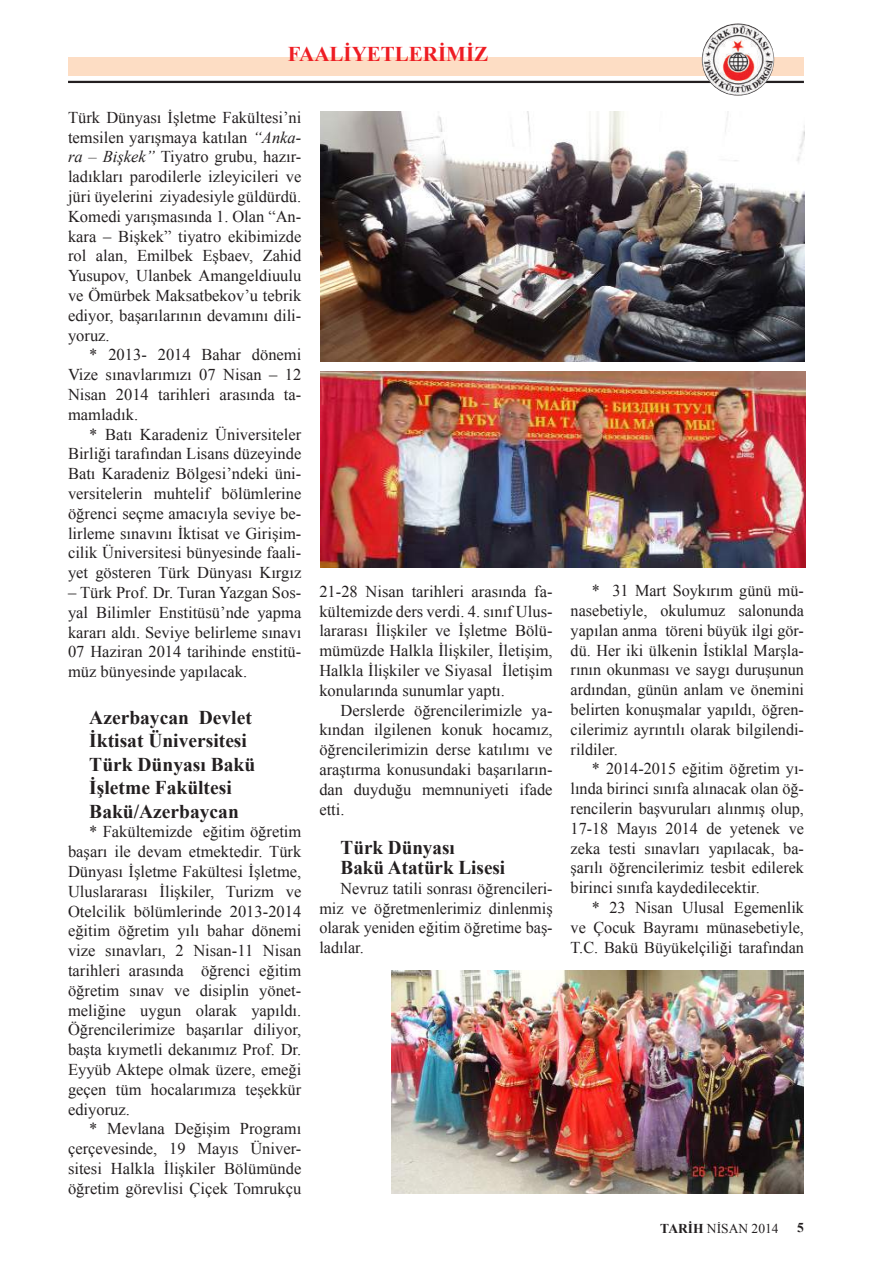
<style>
.page{position:relative;width:872px;height:1263px;background:#fff}
.page>*{position:absolute;margin:0;border:0;box-sizing:border-box;transform-origin:0 0}
.t1{font:700 21px "Times New Roman";color:#ee1d23}
.t2{font:700 19.5px/23.4px "Times New Roman";color:#231f20}
.t3{font:16.5px/19.8px "Times New Roman";color:#231f20;text-align:justify}
.t4{font:13.5px "Times New Roman";color:#231f20}
.t5{font:700 13.5px "Times New Roman";color:#231f20}
.s1{font-style:italic}
.s2{font-weight:700}
</style>
<div class="page">
<div style="left:68px;top:57px;width:736px;height:19px;background:#fdddc4"></div>
<hr style="left:68px;top:81px;width:736px;height:2px;background:#231f20">
<img style="left:702px;top:23px;width:72px;height:73px;border-radius:36px">
<img style="left:320px;top:111px;width:484px;height:250px">
<img style="left:320px;top:371px;width:485px;height:197px">
<img style="left:391px;top:970px;width:413px;height:223px">
<p class="t1" style="left:288px;top:39px;width:202px">FAALİYETLERİMİZ</p>
<p class="t3" style="left:68px;top:107px;width:235px">Türk Dünyası İşletme Fakültesi’ni temsilen yarışmaya katılan <span class="s1">“Anka&shy;ra – Bişkek”</span> Tiyatro grubu, hazır&shy;ladıkları parodilerle izleyicileri ve jüri üyelerini ziyadesiyle güldürdü.<br>Komedi yarışmasında 1. Olan “An&shy;kara – Bişkek” tiyatro ekibimizde rol alan, Emilbek Eşbaev, Zahid Yusupov, Ulanbek Amangeldiuulu ve Ömürbek Maksatbekov’u tebrik ediyor, başarılarının devamını dili&shy;yoruz.</p>
<p class="t3" style="left:68px;top:345px;width:235px;text-indent:21px">* 2013- 2014 Bahar dönemi Vize sınavlarımızı 07 Nisan – 12<br>Nisan 2014 tarihleri arasında ta&shy;mamladık.</p>
<p class="t3" style="left:68px;top:424px;width:235px;text-indent:21px">* Batı Karadeniz Üniversiteler Birliği tarafından Lisans düzeyinde Batı Karadeniz Bölgesi’ndeki üni&shy;versitelerin muhtelif bölümlerine öğrenci seçme amacıyla seviye be&shy;lirleme sınavını İktisat ve Girişim&shy;cilik Üniversitesi bünyesinde faali&shy;yet gösteren Türk Dünyası Kırgız</p>
<p class="t3" style="left:68px;top:582px;width:235px">– Türk Prof. Dr. Turan Yazgan Sos&shy;yal Bilimler Enstitüsü’nde yapma kararı aldı. Seviye belirleme sınavı 07 Haziran 2014 tarihinde enstitü&shy;müz bünyesinde yapılacak.</p>
<p class="t2" style="left:89px;top:705px;width:167px">Azerbaycan Devlet<br>İktisat Üniversitesi<br>Türk Dünyası Bakü<br>İşletme Fakültesi<br>Bakü/Azerbaycan</p>
<p class="t3" style="left:68px;top:822px;width:235px;text-indent:21px">* Fakültemizde eğitim öğretim başarı ile devam etmektedir. Türk Dünyası İşletme Fakültesi İşletme, Uluslararası İlişkiler, Turizm ve Otelcilik bölümlerinde 2013-2014 eğitim öğretim yılı bahar dönemi vize sınavları, 2 Nisan-11 Nisan tarihleri arasında öğrenci eğitim öğretim sınav ve disiplin yönet&shy;meliğine uygun olarak yapıldı.<br>Öğrencilerimize başarılar diliyor, başta kıymetli dekanımız Prof. Dr.<br>Eyyüb Aktepe olmak üzere, emeği geçen tüm hocalarımıza teşekkür ediyoruz.</p>
<p class="t3" style="left:68px;top:1119px;width:235px;text-indent:21px">* Mevlana Değişim Programı çerçevesinde, 19 Mayıs Üniver&shy;sitesi Halkla İlişkiler Bölümünde öğretim görevlisi Çiçek Tomrukçu</p>
<p class="t3" style="left:319px;top:581px;width:235px">21-28 Nisan tarihleri arasında fa&shy;kültemizde ders verdi. 4. sınıf Ulus&shy;lararası İlişkiler ve İşletme Bölü&shy;mümüzde Halkla İlişkiler, İletişim, Halkla İlişkiler ve Siyasal İletişim konularında sunumlar yaptı.</p>
<p class="t3" style="left:319px;top:700px;width:235px;text-indent:21px">Derslerde öğrencilerimizle ya&shy;kından ilgilenen konuk hocamız, öğrencilerimizin derse katılımı ve araştırma konusundaki başarıların&shy;dan duyduğu memnuniyeti ifade etti.</p>
<p class="t2" style="left:340px;top:837px;width:166px;line-height:19.8px">Türk Dünyası<br>Bakü Atatürk Lisesi</p>
<p class="t3" style="left:319px;top:878px;width:235px;text-indent:21px">Nevruz tatili sonrası öğrencileri&shy;miz ve öğretmenlerimiz dinlenmiş olarak yeniden eğitim öğretime baş&shy;ladılar.</p>
<p class="t3" style="left:570px;top:580px;width:235px;text-indent:21px">* 31 Mart Soykırım günü mü&shy;nasebetiyle, okulumuz salonunda yapılan anma töreni büyük ilgi gör&shy;dü. Her iki ülkenin İstiklal Marşla&shy;rının okunması ve saygı duruşunun ardından, günün anlam ve önemini belirten konuşmalar yapıldı, öğren&shy;cilerimiz ayrıntılı olarak bilgilendi&shy;rildiler.</p>
<p class="t3" style="left:570px;top:759px;width:235px;text-indent:21px">* 2014-2015 eğitim öğretim yı&shy;lında birinci sınıfa alınacak olan öğ&shy;rencilerin başvuruları alınmış olup, 17-18 Mayıs 2014 de yetenek ve zeka testi sınavları yapılacak, ba&shy;şarılı öğrencilerimiz tesbit edilerek birinci sınıfa kaydedilecektir.</p>
<p class="t3" style="left:570px;top:897px;width:235px;text-indent:21px">* 23 Nisan Ulusal Egemenlik ve Çocuk Bayramı münasebetiyle, T.C. Bakü Büyükelçiliği tarafından</p>
<p class="t4" style="left:660px;top:1219px;width:120px"><span class="s2">TARİH</span> NİSAN 2014</p>
<p class="t5" style="left:797px;top:1218px;width:8px">5</p>
</div>
